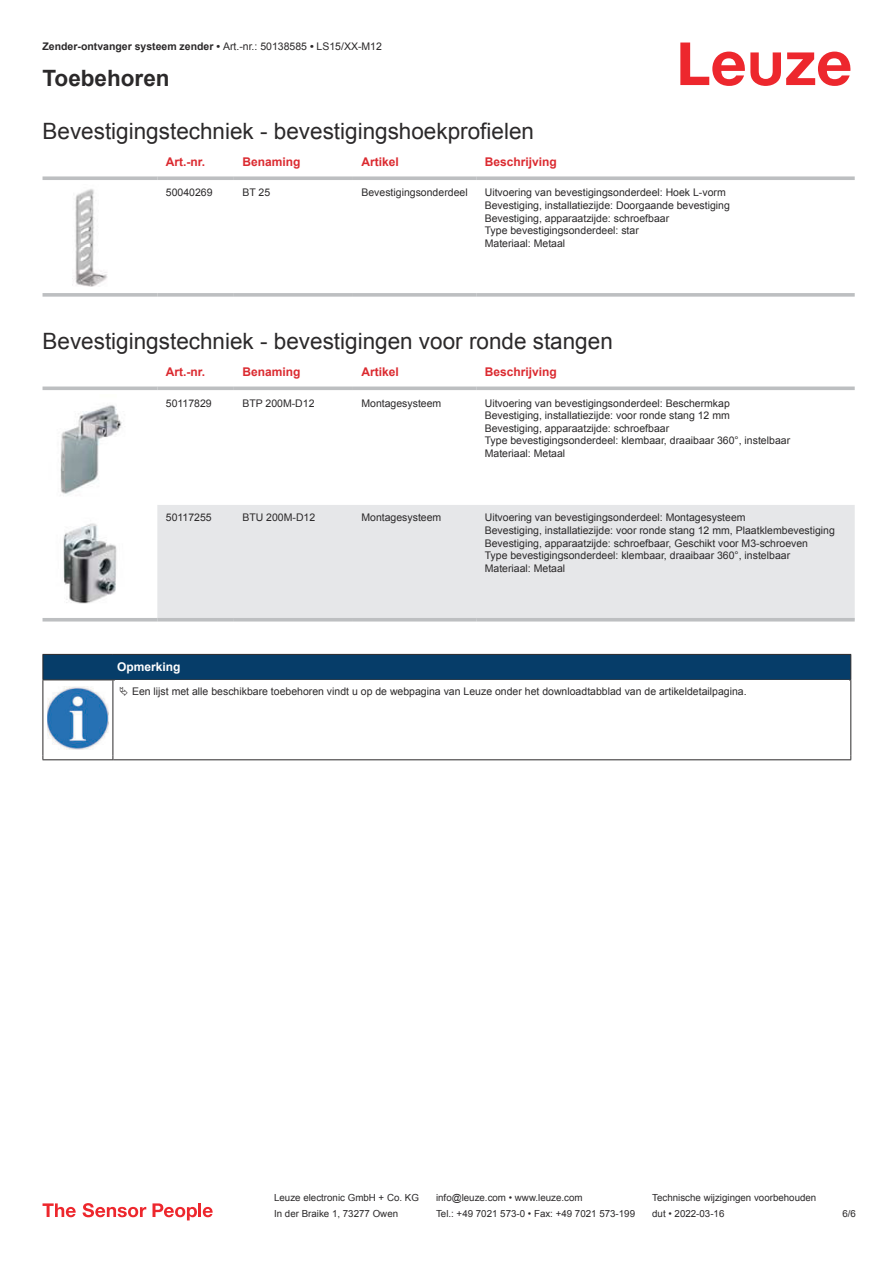
<style>
.page{position:relative;width:893px;height:1263px;background:#fff}
.page>*{position:absolute;margin:0;border:0;box-sizing:border-box;transform-origin:0 0}
.t1{font:22.5px "Arial";color:#2b292a}
.t2{font:700 22.5px "Arial";color:#2b292a}
.t3{font:700 12px "Arial";color:#db2a30}
.t4{font:700 12px "Arial";color:#fff}
.t5{font:10.5px/12.6px "Arial";color:#2b292a}
.t6{font:700 10.5px "Arial";color:#2b292a}
.t7{font:9.75px "Arial";color:#2b292a}
.s1{font-weight:400}
</style>
<div class="page">
<svg style="left:680px;top:43px;width:170px;height:43px"></svg>
<svg style="left:43px;top:176px;width:114px;height:4px"></svg>
<svg style="left:157px;top:176px;width:77px;height:4px"></svg>
<svg style="left:234px;top:176px;width:119px;height:4px"></svg>
<svg style="left:353px;top:176px;width:123px;height:4px"></svg>
<svg style="left:476px;top:176px;width:379px;height:4px;background:#c4c6c8"></svg>
<svg style="left:43px;top:293px;width:114px;height:4px"></svg>
<svg style="left:157px;top:293px;width:77px;height:4px"></svg>
<svg style="left:234px;top:293px;width:119px;height:4px"></svg>
<svg style="left:353px;top:293px;width:123px;height:4px"></svg>
<svg style="left:476px;top:293px;width:379px;height:4px;background:#c3c5c7"></svg>
<img style="left:75px;top:189px;width:32px;height:98px">
<div style="left:157px;top:505px;width:698px;height:113px;background:#e6e7e9"></div>
<svg style="left:43px;top:386px;width:114px;height:4px"></svg>
<svg style="left:157px;top:386px;width:77px;height:4px"></svg>
<svg style="left:234px;top:386px;width:119px;height:4px"></svg>
<svg style="left:353px;top:386px;width:123px;height:4px"></svg>
<svg style="left:476px;top:386px;width:379px;height:4px;background:#c5c7c9"></svg>
<hr style="left:43px;top:618px;width:114px;height:3px;background:#bdbfc1">
<hr style="left:157px;top:618px;width:77px;height:3px;background:#bdbfc1">
<hr style="left:234px;top:618px;width:119px;height:3px;background:#bdbfc1">
<hr style="left:353px;top:618px;width:123px;height:3px;background:#bdbfc1">
<hr style="left:476px;top:618px;width:379px;height:3px;background:#bdbfc1">
<img style="left:60px;top:405px;width:62px;height:89px">
<img style="left:63px;top:523px;width:54px;height:81px">
<div style="left:43px;top:654px;width:808px;height:26px;background:#063d69"></div>
<hr style="left:113px;top:679px;width:738px;height:1px;background:#2b292a">
<hr style="left:43px;top:680px;width:1px;height:75px;background:#2b292a">
<hr style="left:113px;top:680px;width:1px;height:75px;background:#2b292a">
<hr style="left:850px;top:680px;width:1px;height:75px;background:#2b292a">
<hr style="left:43px;top:759px;width:70px;height:1px;background:#2b292a">
<hr style="left:113px;top:759px;width:738px;height:1px;background:#2b292a">
<img style="left:47px;top:686px;width:61px;height:63px">
<svg style="left:43px;top:1203px;width:33px;height:14px"></svg>
<svg style="left:83px;top:1203px;width:63px;height:14px"></svg>
<svg style="left:153px;top:1203px;width:44px;height:17px"></svg>
<hr style="left:198px;top:1203px;width:3px;height:14px;background:#ed272d">
<svg style="left:203px;top:1207px;width:10px;height:10px"></svg>
<p class="t6" style="left:43px;top:43px;width:341px">Zender-ontvanger systeem zender • <span class="s1">Art.-nr.: 50138585</span> • <span class="s1">LS15/XX-M12</span></p>
<h1 class="t2" style="left:43px;top:70px;width:129px">Toebehoren</h1>
<h1 class="t1" style="left:43px;top:123px;width:493px">Bevestigingstechniek - bevestigingshoekprofielen</h1>
<p class="t3" style="left:166px;top:157px;width:41px">Art.-nr.</p>
<p class="t3" style="left:242px;top:157px;width:60px">Benaming</p>
<p class="t3" style="left:361px;top:157px;width:39px">Artikel</p>
<p class="t3" style="left:485px;top:157px;width:74px">Beschrijving</p>
<p class="t5" style="left:166px;top:187px;width:48px">50040269</p>
<p class="t5" style="left:242px;top:187px;width:29px">BT 25</p>
<p class="t5" style="left:361px;top:187px;width:108px">Bevestigingsonderdeel</p>
<p class="t5" style="left:485px;top:187px;width:247px">Uitvoering van bevestigingsonderdeel: Hoek L-vorm Bevestiging, installatiezijde: Doorgaande bevestiging Bevestiging, apparaatzijde: schroefbaar<br>Type bevestigingsonderdeel: star<br>Materiaal: Metaal</p>
<h1 class="t1" style="left:43px;top:333px;width:572px">Bevestigingstechniek - bevestigingen voor ronde stangen</h1>
<p class="t3" style="left:166px;top:367px;width:41px">Art.-nr.</p>
<p class="t3" style="left:242px;top:367px;width:60px">Benaming</p>
<p class="t3" style="left:361px;top:367px;width:39px">Artikel</p>
<p class="t3" style="left:485px;top:367px;width:74px">Beschrijving</p>
<p class="t5" style="left:166px;top:397px;width:47px">50117829</p>
<p class="t5" style="left:242px;top:397px;width:74px">BTP 200M-D12</p>
<p class="t5" style="left:361px;top:397px;width:81px">Montagesysteem</p>
<p class="t5" style="left:485px;top:397px;width:307px">Uitvoering van bevestigingsonderdeel: Beschermkap<br>Bevestiging, installatiezijde: voor ronde stang 12 mm<br>Bevestiging, apparaatzijde: schroefbaar<br>Type bevestigingsonderdeel: klembaar, draaibaar 360°, instelbaar Materiaal: Metaal</p>
<p class="t5" style="left:166px;top:512px;width:47px">50117255</p>
<p class="t5" style="left:242px;top:512px;width:74px">BTU 200M-D12</p>
<p class="t5" style="left:361px;top:512px;width:81px">Montagesysteem</p>
<p class="t5" style="left:485px;top:512px;width:352px">Uitvoering van bevestigingsonderdeel: Montagesysteem<br>Bevestiging, installatiezijde: voor ronde stang 12 mm, Plaatklembevestiging Bevestiging, apparaatzijde: schroefbaar, Geschikt voor M3-schroeven<br>Type bevestigingsonderdeel: klembaar, draaibaar 360°, instelbaar Materiaal: Metaal</p>
<p class="t4" style="left:117px;top:663px;width:65px">Opmerking</p>
<p class="t5" style="left:132px;top:686px;width:616px">Een lijst met alle beschikbare toebehoren vindt u op de webpagina van Leuze onder het downloadtabblad van de artikeldetailpagina.</p>
<p class="t7" style="left:274px;top:1194px;width:146px">Leuze electronic GmbH + Co. KG</p>
<p class="t7" style="left:436px;top:1194px;width:148px">info@leuze.com • www.leuze.com</p>
<p class="t7" style="left:652px;top:1194px;width:166px">Technische wijzigingen voorbehouden</p>
<p class="t7" style="left:274px;top:1210px;width:126px">In der Braike 1, 73277 Owen</p>
<p class="t7" style="left:436px;top:1210px;width:201px">Tel.: +49 7021 573-0 • Fax: +49 7021 573-199</p>
<p class="t7" style="left:652px;top:1210px;width:74px">dut • 2022-03-16</p>
<p class="t7" style="left:842px;top:1210px;width:15px">6 /6</p>
</div>
